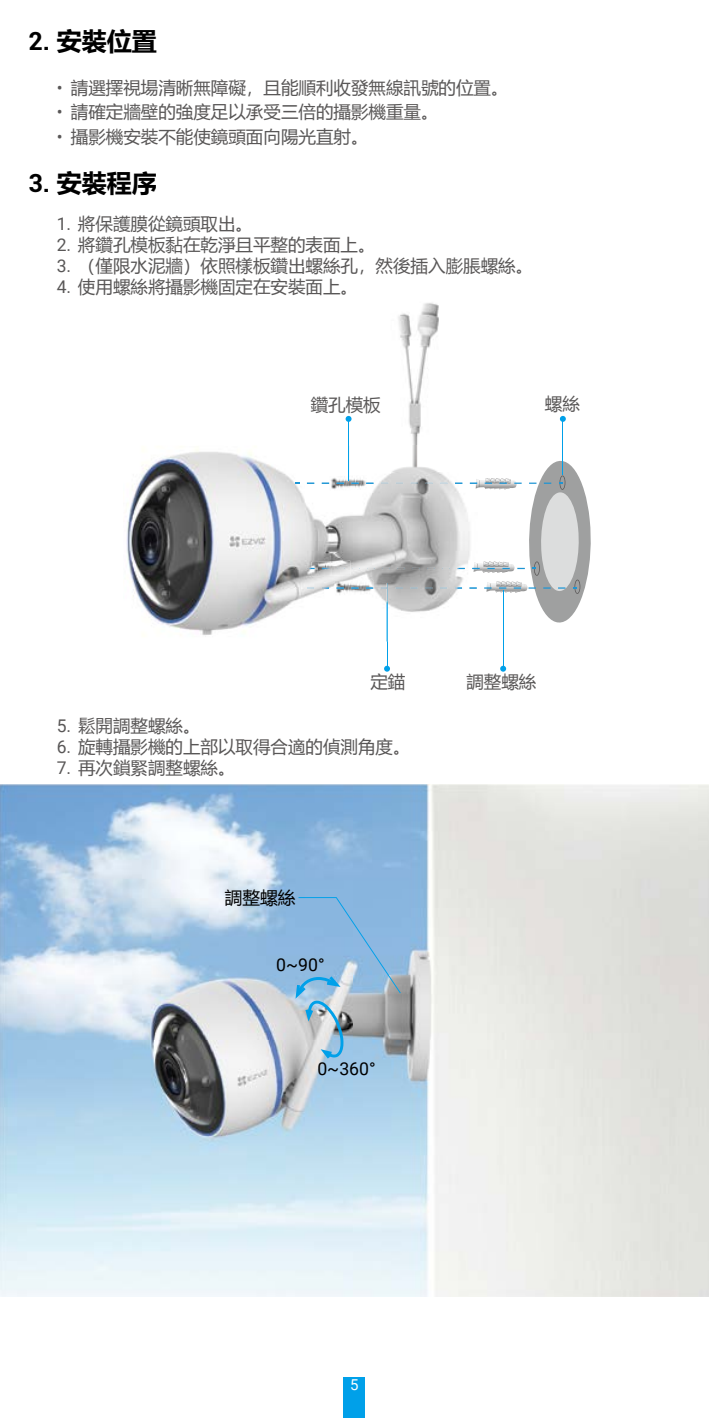
<style>
.page{position:relative;width:709px;height:1418px;background:#fff}
.page>*{position:absolute;margin:0;border:0;box-sizing:border-box;transform-origin:0 0}
.t1{font:700 25px "Microsoft Ya Hei";color:#000}
.t2{font:17.75px "Roboto";color:#000}
.t3{font:17.75px "Microsoft Ya Hei";color:#000}
.t4{font:17.5px "Microsoft Ya Hei";color:#595757}
.t5{font:15px "Roboto";color:#fff}
.s1{font-family:"Roboto"}
</style>
<div class="page">
<div style="left:344px;top:1376px;width:21px;height:41px;background:#00a0e9"></div>
<img style="left:398px;top:303px;width:41px;height:142px">
<hr style="left:348px;top:419px;width:1px;height:62px;background:#00a0e9">
<svg style="left:345px;top:416px;width:6px;height:6px"></svg>
<svg style="left:560px;top:416px;width:6px;height:6px"></svg>
<svg style="left:500px;top:665px;width:6px;height:6px"></svg>
<svg style="left:384px;top:665px;width:6px;height:6px"></svg>
<hr style="left:502px;top:590px;width:1px;height:78px;background:#00a0e9">
<hr style="left:386px;top:583px;width:1px;height:85px;background:#00a0e9">
<hr style="left:562px;top:419px;width:1px;height:55px;background:#00a0e9">
<img style="left:126px;top:445px;width:292px;height:196px">
<img style="left:329px;top:475px;width:39px;height:16px">
<img style="left:311px;top:560px;width:40px;height:16px">
<img style="left:334px;top:580px;width:40px;height:15px">
<svg style="left:410px;top:452px;width:181px;height:179px"></svg>
<img style="left:348px;top:445px;width:1px;height:36px">
<img style="left:386px;top:583px;width:1px;height:58px">
<img style="left:307px;top:482px;width:170px;height:2px">
<img style="left:307px;top:587px;width:170px;height:1px">
<img style="left:307px;top:568px;width:171px;height:1px">
<img style="left:1px;top:784px;width:707px;height:511px">
<svg style="left:295px;top:897px;width:106px;height:161px;background:#96b7d3"></svg>
<h1 class="t1" style="left:28px;top:23px;width:130px"><span class="s1">2.</span> 安裝位置</h1>
<p class="t4" style="left:57px;top:75px;width:453px"><span class="s1">•</span> 請選擇視場清晰無障礙，且能順利收發無線訊號的位置。</p>
<p class="t4" style="left:57px;top:100px;width:383px"><span class="s1">•</span> 請確定牆壁的強度足以承受三倍的攝影機重量。</p>
<p class="t4" style="left:57px;top:124px;width:313px"><span class="s1">•</span> 攝影機安裝不能使鏡頭面向陽光直射。</p>
<h1 class="t1" style="left:28px;top:166px;width:130px"><span class="s1">3.</span> 安裝程序</h1>
<p class="t4" style="left:57px;top:212px;width:198px"><span class="s1">1.</span> 將保護膜從鏡頭取出。</p>
<p class="t4" style="left:57px;top:233px;width:320px"><span class="s1">2.</span> 將鑽孔模板黏在乾淨且平整的表面上。</p>
<p class="t4" style="left:57px;top:254px;width:478px"><span class="s1">3.</span> （僅限水泥牆）依照樣板鑽出螺絲孔，然後插入膨脹螺絲。</p>
<p class="t4" style="left:57px;top:275px;width:303px"><span class="s1">4.</span> 使用螺絲將攝影機固定在安裝面上。</p>
<p class="t4" style="left:311px;top:392px;width:71px">鑽孔模板</p>
<p class="t4" style="left:545px;top:391px;width:36px">螺絲</p>
<p class="t4" style="left:370px;top:670px;width:36px">定錨</p>
<p class="t4" style="left:466px;top:670px;width:71px">調整螺絲</p>
<p class="t4" style="left:57px;top:714px;width:145px"><span class="s1">5.</span> 鬆開調整螺絲。</p>
<p class="t4" style="left:57px;top:735px;width:355px"><span class="s1">6.</span> 旋轉攝影機的上部以取得合適的偵測角度。</p>
<p class="t4" style="left:57px;top:756px;width:180px"><span class="s1">7.</span> 再次鎖緊調整螺絲。</p>
<p class="t3" style="left:225px;top:885px;width:72px">調整螺絲</p>
<p class="t2" style="left:276px;top:952px;width:50px">0~90°</p>
<p class="t2" style="left:317px;top:1056px;width:60px">0~360°</p>
<p class="t5" style="left:350px;top:1373px;width:10px">5</p>
</div>
